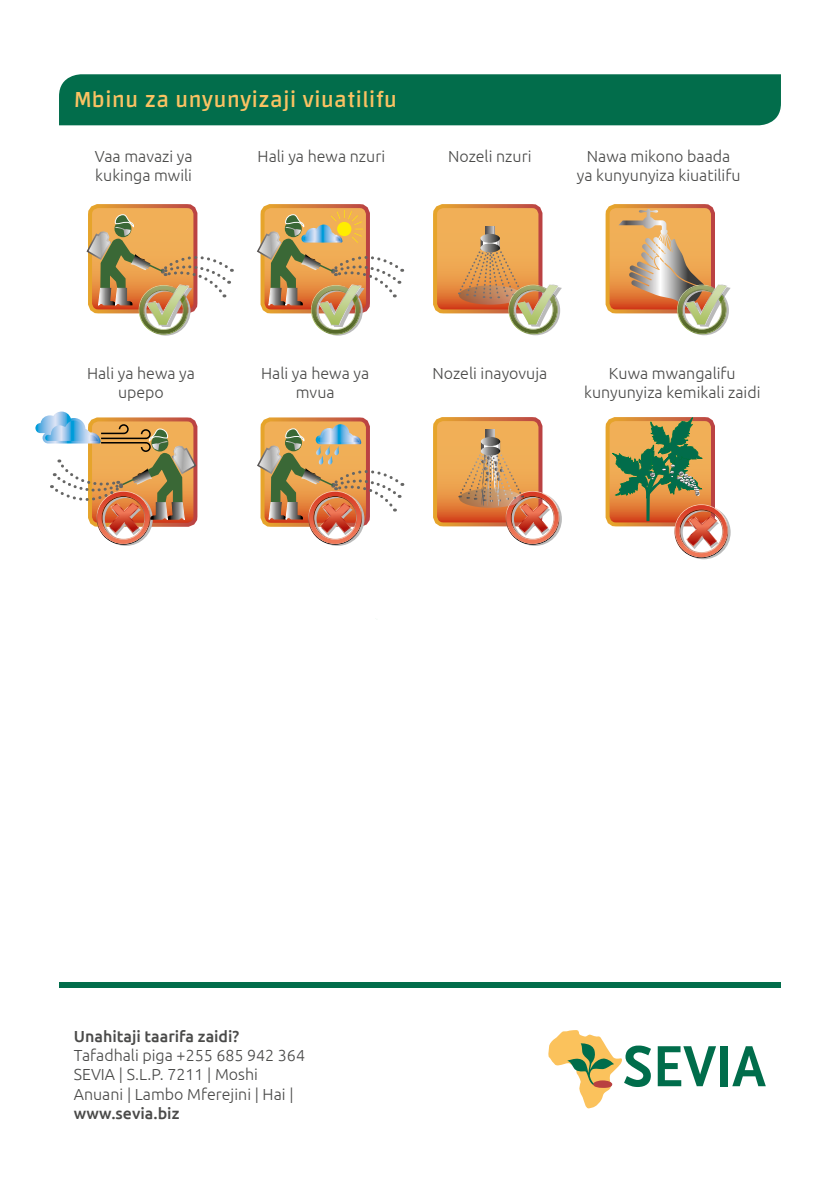
<style>
.page{position:relative;width:840px;height:1191px;background:#fff}
.page>*{position:absolute;margin:0;border:0;box-sizing:border-box;transform-origin:0 0}
.t1{font:24px "Changa";color:#fac263}
.t2{font:300 16px/19.2px "Ubuntu";color:#4a4a49;text-align:center}
.t3{font:500 16px "Ubuntu";color:#4a4a49}
</style>
<div class="page">
<svg style="left:548px;top:1030px;width:102px;height:78px"></svg>
<svg style="left:657px;top:1046px;width:58px;height:40px"></svg>
<div style="left:720px;top:1046px;width:7px;height:40px;background:#006d4b"></div>
<svg style="left:732px;top:1046px;width:33px;height:40px"></svg>
<div style="left:433px;top:417px;width:109px;height:109px;border:4px solid #fff;border-radius:8px"></div>
<div style="left:433px;top:204px;width:109px;height:109px;border:4px solid #fff;border-radius:8px"></div>
<div style="left:605px;top:204px;width:109px;height:109px;border:4px solid #fff;border-radius:8px"></div>
<svg style="left:257px;top:419px;width:145px;height:127px"></svg>
<svg style="left:435px;top:419px;width:126px;height:127px"></svg>
<svg style="left:607px;top:206px;width:123px;height:129px"></svg>
<svg style="left:435px;top:206px;width:126px;height:129px"></svg>
<svg style="left:86px;top:206px;width:146px;height:130px"></svg>
<img style="left:257px;top:206px;width:145px;height:130px">
<svg style="left:35px;top:411px;width:162px;height:135px"></svg>
<div style="left:59px;top:74px;width:721px;height:51px;background:#026d4b"></div>
<svg style="left:607px;top:417px;width:123px;height:142px"></svg>
<div style="left:59px;top:982px;width:721px;height:5px;background:#026d4b"></div>
<h1 class="t1" style="left:75px;top:85px;width:324px">Mbinu za unyunyizaji viuatilifu</h1>
<p class="t2" style="left:95px;top:146px;width:99px;text-align:left">Vaa mavazi ya kukinga mwili</p>
<p class="t2" style="left:257px;top:146px;width:129px">Hali ya hewa nzuri</p>
<p class="t2" style="left:448px;top:146px;width:85px">Nozeli nzuri</p>
<p class="t2" style="left:576px;top:146px;width:165px">Nawa mikono baada<br>ya kunyunyiza kiuatilifu</p>
<p class="t2" style="left:87px;top:363px;width:109px">Hali ya hewa ya upepo</p>
<p class="t2" style="left:261px;top:363px;width:109px">Hali ya hewa ya mvua</p>
<p class="t2" style="left:432px;top:363px;width:116px">Nozeli inayovuja</p>
<p class="t2" style="left:584px;top:363px;width:178px">Kuwa mwangalifu kunyunyiza kemikali zaidi</p>
<p class="t3" style="left:74px;top:1026px;width:167px">Unahitaji taarifa zaidi?</p>
<p class="t2" style="left:74px;top:1045px;width:232px;text-align:left">Tafadhali piga +255 685 942 364<br>SEVIA | S.L.P. 7211 | Moshi<br>Anuani | Lambo Mferejini | Hai |</p>
<p class="t3" style="left:74px;top:1103px;width:107px">www.sevia.biz</p>
</div>
